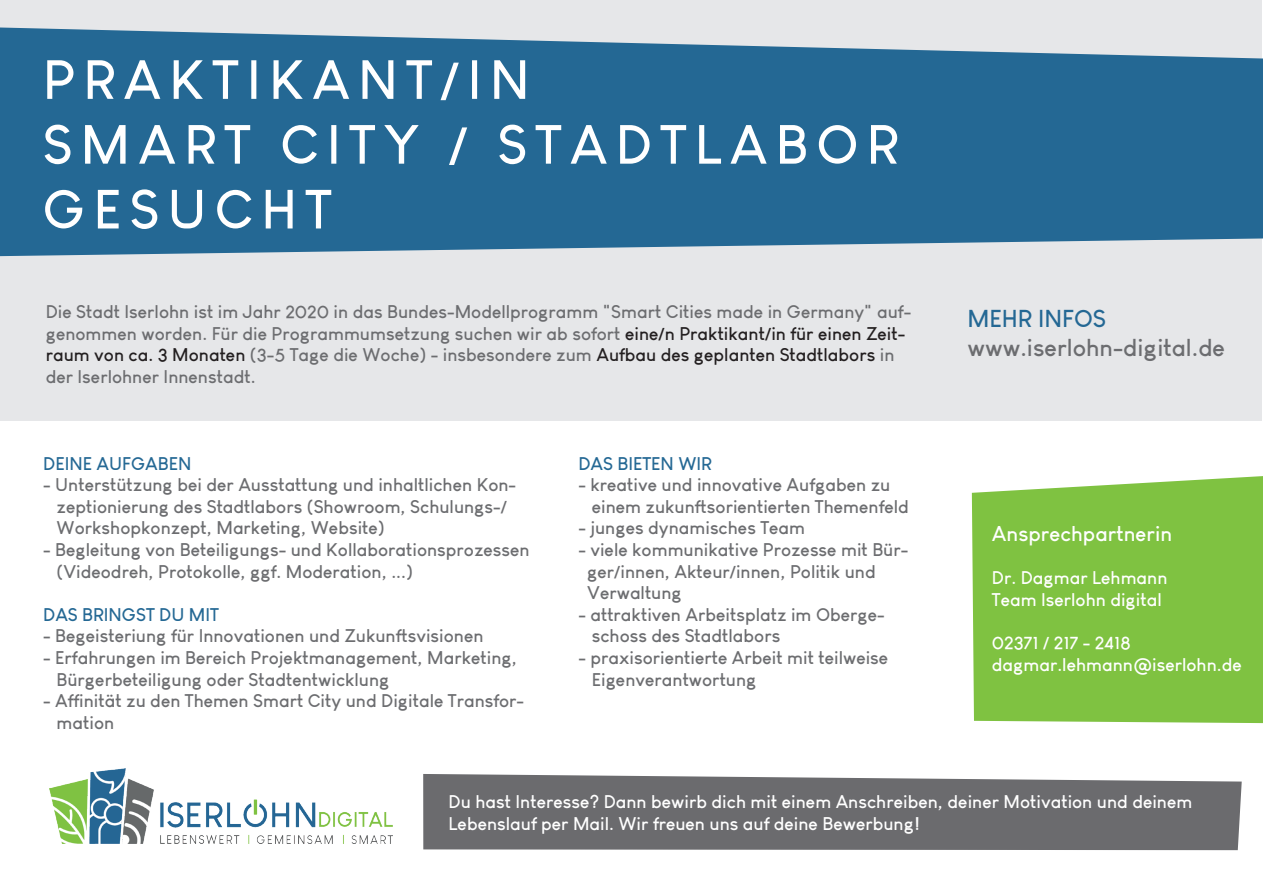
<style>
.page{position:relative;width:1263px;height:893px;background:#fff}
.page>*{position:absolute;margin:0;border:0;box-sizing:border-box;transform-origin:0 0}
.t1{font:700 54px/64.8px "Louis George Cafe";letter-spacing:.15em;color:#fff}
.t2{font:700 24px "Louis George Cafe";color:#6c6d70}
.t3{font:700 24px "Louis George Cafe";color:#246894}
.t4{font:700 21px "Louis George Cafe";color:#fff}
.t5{font:700 18px/21.6px "Louis George Cafe";color:#6c6d70}
.t6{font:700 18px/21.6px "Louis George Cafe";color:#fff}
.t7{font:700 18px "Louis George Cafe";color:#246894}
.s1{color:#231f20}
</style>
<div class="page">
<div style="left:1px;top:0;width:1261px;height:421px;background:#e6e7e9"></div>
<div style="left:972px;top:476px;width:291px;height:247px;background:#7fc241"></div>
<svg style="left:0;top:28px;width:1263px;height:228px;background:#38759c"></svg>
<img style="left:50px;top:769px;width:342px;height:75px">
<div style="left:423px;top:774px;width:819px;height:76px;background:#6b6b6e"></div>
<h1 class="t1" style="left:43px;top:46px;width:857px">PRAKTIKANT/IN<br>SMART CITY / STADTLABOR<br>GESUCHT</h1>
<p class="t5" style="left:46px;top:301px;width:867px">Die Stadt Iserlohn ist im Jahr 2020 in das Bundes-Modellprogramm "Smart Cities made in Germany" auf&shy;genommen worden. Für die Programmumsetzung suchen wir ab sofort <span class="s1">eine/n Praktikant/in für einen Zeit&shy;raum von ca. 3 Monaten</span> (3-5 Tage die Woche) - insbesondere zum <span class="s1">Aufbau des geplanten Stadtlabors</span> in der Iserlohner Innenstadt.</p>
<p class="t7" style="left:43px;top:452px;width:150px">DEINE AUFGABEN</p>
<p class="t5" style="left:57px;top:474px;width:461px;text-indent:-13px">- Unterstützung bei der Ausstattung und inhaltlichen Kon&shy;zeptionierung des Stadtlabors (Showroom, Schulungs-/<br>Workshopkonzept, Marketing, Website)</p>
<p class="t5" style="left:57px;top:538px;width:475px;text-indent:-13px">- Begleitung von Beteiligungs- und Kollaborationsprozessen (Videodreh, Protokolle, ggf. Moderation, ...)</p>
<p class="t7" style="left:43px;top:603px;width:177px">DAS BRINGST DU MIT</p>
<p class="t5" style="left:43px;top:625px;width:442px">- Begeisteriung für Innovationen und Zukunftsvisionen</p>
<p class="t5" style="left:57px;top:646px;width:462px;text-indent:-13px">- Erfahrungen im Bereich Projektmanagement, Marketing,<br>Bürgerbeteiligung oder Stadtentwicklung</p>
<p class="t5" style="left:57px;top:690px;width:469px;text-indent:-13px">- Affinität zu den Themen Smart City und Digitale Transfor&shy;mation</p>
<p class="t7" style="left:578px;top:452px;width:135px">DAS BIETEN WIR</p>
<p class="t5" style="left:592px;top:474px;width:319px;text-indent:-13px">- kreative und innovative Aufgaben zu einem zukunftsorientierten Themenfeld</p>
<p class="t5" style="left:578px;top:517px;width:228px">- junges dynamisches Team</p>
<p class="t5" style="left:587px;top:538px;width:323px;text-indent:-9px">- viele kommunikative Prozesse mit Bür&shy;ger/innen, Akteur/innen, Politik und<br>Verwaltung</p>
<p class="t5" style="left:592px;top:603px;width:294px;text-indent:-13px">- attraktiven Arbeitsplatz im Oberge&shy;schoss des Stadtlabors</p>
<p class="t5" style="left:592px;top:646px;width:298px;text-indent:-13px">- praxisorientierte Arbeit mit teilweise<br>Eigenverantwortung</p>
<h2 class="t3" style="left:967px;top:303px;width:140px">MEHR INFOS</h2>
<h2 class="t2" style="left:967px;top:332px;width:259px">www.iserlohn-digital.de</h2>
<p class="t4" style="left:992px;top:520px;width:182px">Ansprechpartnerin</p>
<p class="t6" style="left:992px;top:567px;width:177px">Dr. Dagmar Lehmann<br>Team Iserlohn digital</p>
<p class="t6" style="left:992px;top:632px;width:251px">02371 / 217 - 2418 dagmar.lehmann@iserlohn.de</p>
<p class="t6" style="left:449px;top:790px;width:745px">Du hast Interesse? Dann bewirb dich mit einem Anschreiben, deiner Motivation und deinem<br>Lebenslauf per Mail. Wir freuen uns auf deine Bewerbung!</p>
</div>
